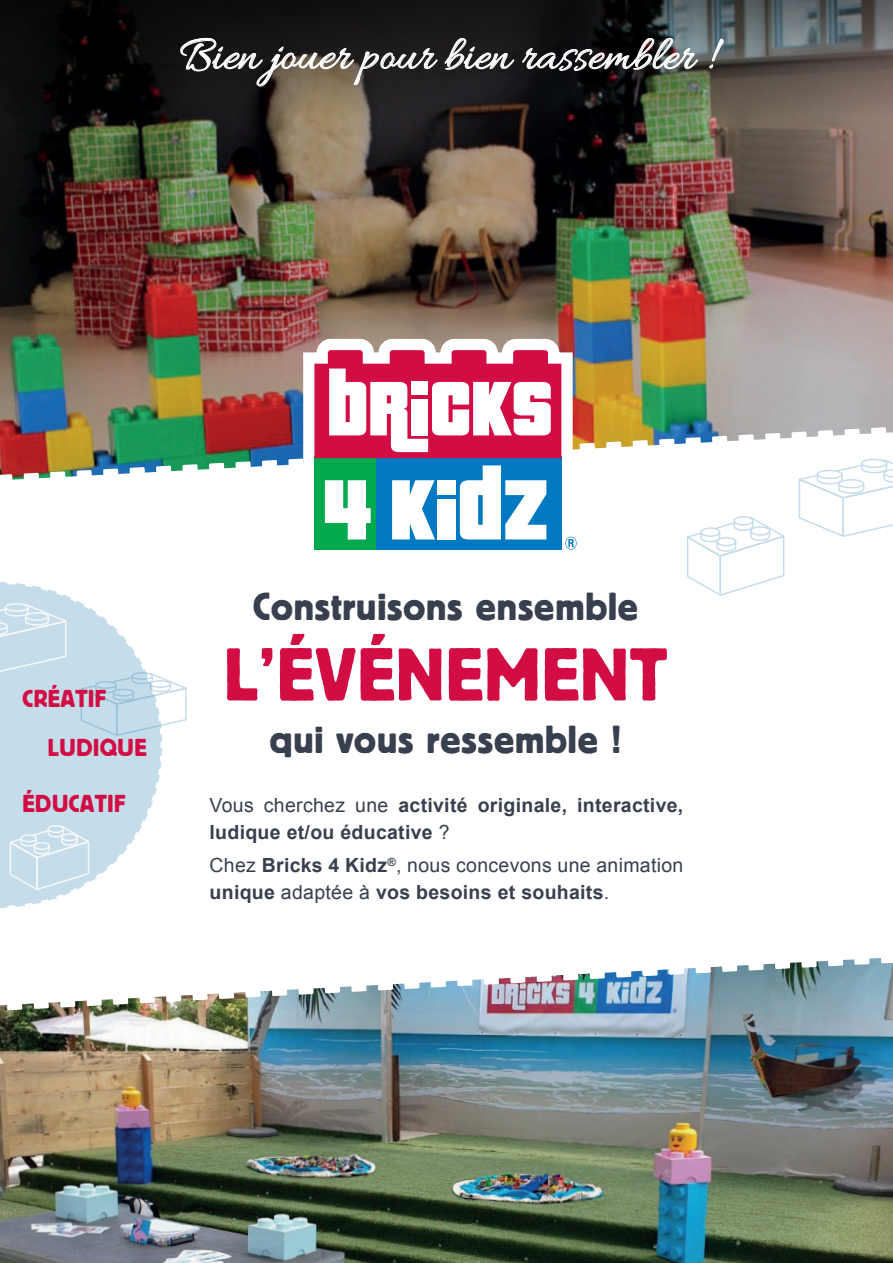
<style>
.page{position:relative;width:893px;height:1263px;background:#fff}
.page>*{position:absolute;margin:0;border:0;box-sizing:border-box;transform-origin:0 0}
.t1{font:74.25px "Block BE";letter-spacing:.02em;color:#d20d44}
.t2{font:49.05px "Allura";color:#fff}
.t3{font:39px "Block BE";letter-spacing:.02em;color:#383f4e}
.t4{font:24.45px "Block BE";letter-spacing:.02em;color:#d20d44}
.t5{font:19.5px/27px "Arial";letter-spacing:.015em;color:#383f4e}
.t6{font:700 19.5px/27px "Arial";letter-spacing:.015em;color:#383f4e}
.s1{font-weight:400}
.s2{font-weight:700}
</style>
<div class="page">
<img style="left:0;top:1012px;width:893px;height:251px">
<img style="left:0;top:958px;width:893px;height:54px">
<img style="left:0;top:118px;width:893px;height:308px">
<svg style="left:0;top:0;width:893px;height:118px;background:#2d2c2a"></svg>
<svg style="left:0;top:426px;width:893px;height:324px"></svg>
<svg style="left:799px;top:459px;width:94px;height:78px"></svg>
<div style="left:817px;top:470px;width:26px;height:9px;border:2px solid #1876ad;border-radius:50%"></div>
<svg style="left:687px;top:516px;width:97px;height:80px"></svg>
<div style="left:700px;top:527px;width:20px;height:10px;border:2px solid #1876ad;border-radius:50%"></div>
<svg style="left:180px;top:38px;width:257px;height:49px;background:#46423f"></svg>
<svg style="left:445px;top:38px;width:69px;height:35px;background:#4a494b"></svg>
<svg style="left:522px;top:38px;width:176px;height:33px;background:#4d4e4f"></svg>
<svg style="left:709px;top:39px;width:14px;height:29px"></svg>
<svg style="left:292px;top:328px;width:292px;height:244px"></svg>
<div style="left:314px;top:457px;width:63px;height:93px;background:#00a94e"></div>
<div style="left:376px;top:457px;width:185px;height:93px;background:#0079c2"></div>
<svg style="left:314px;top:350px;width:247px;height:108px"></svg>
<div style="left:411px;top:399px;width:17px;height:36px;background:#fff"></div>
<div style="left:411px;top:382px;width:17px;height:13px;background:#fff"></div>
<svg style="left:325px;top:480px;width:46px;height:59px"></svg>
<svg style="left:392px;top:480px;width:43px;height:59px"></svg>
<svg style="left:460px;top:465px;width:86px;height:74px"></svg>
<div style="left:437px;top:480px;width:18px;height:15px;background:#fff"></div>
<div style="left:437px;top:499px;width:18px;height:40px;background:#fff"></div>
<svg style="left:565px;top:537px;width:12px;height:13px"></svg>
<svg style="left:162px;top:672px;width:25px;height:64px"></svg>
<svg style="left:0;top:582px;width:162px;height:326px;fill:#c5ddea"></svg>
<svg style="left:0;top:603px;width:71px;height:73px;background:#cae0eb"></svg>
<svg style="left:7px;top:825px;width:85px;height:67px;background:#cde1ec"></svg>
<div style="left:21px;top:834px;width:16px;height:8px;border:2px solid #f7f8f7;border-radius:50%"></div>
<h2 class="t2" style="left:180px;top:28px;width:534px">Bien jouer pour bien rassembler !</h2>
<p class="t4" style="left:23px;top:685px;width:85px">CRÉATIF</p>
<p class="t4" style="left:48px;top:734px;width:100px">LUDIQUE</p>
<p class="t4" style="left:23px;top:789px;width:104px">ÉDUCATIF</p>
<h3 class="t3" style="left:253px;top:585px;width:387px">Construisons ensemble</h3>
<h1 class="t1" style="left:224px;top:633px;width:444px">L’ÉVÉNEMENT</h1>
<h3 class="t3" style="left:270px;top:717px;width:353px">qui vous ressemble !</h3>
<p class="t6" style="left:210px;top:792px;width:475px"><span class="s1">Vous cherchez une</span> activité originale, interactive, ludique et/ou éducative <span class="s1">?</span></p>
<p class="t5" style="left:210px;top:852px;width:475px">Chez <span class="s2">Bricks 4 Kidz</span><sup>®</sup>, nous concevons une animation <span class="s2">unique</span> adaptée à <span class="s2">vos besoins et souhaits</span>.</p>
</div>
